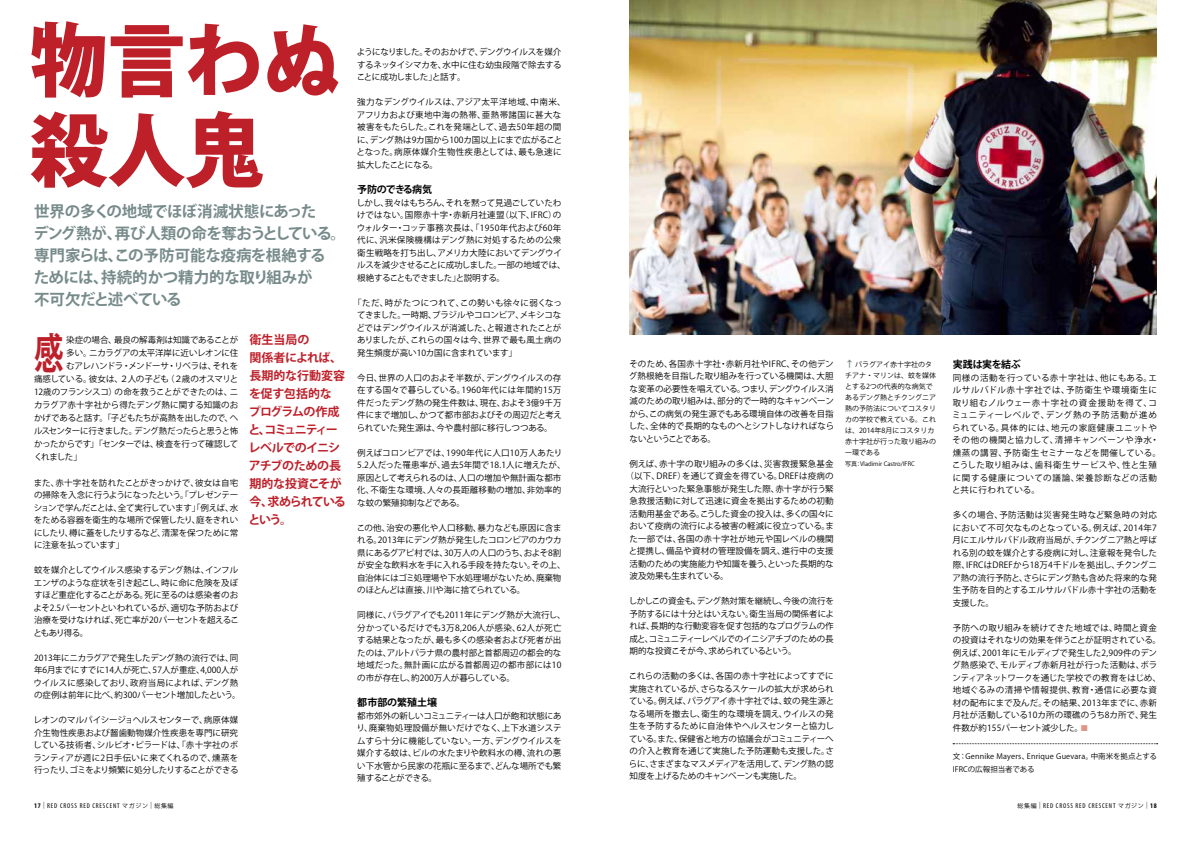
<style>
.page{position:relative;width:1191px;height:842px;background:#fff}
.page>*{position:absolute;margin:0;border:0;box-sizing:border-box;transform-origin:0 0}
.t1{font:800 80px/90px "Koz Go Pro";letter-spacing:-.01em;color:#be202a}
.t2{font:700 42.3px "Koz Go Pro";color:#be202a;scale:.7 1}
.t3{font:700 15.5px/22px "Koz Go Pro";letter-spacing:-.02em;color:#778b8a}
.t4{font:700 12px/18px "Koz Go Pro";letter-spacing:-.04em;color:#be202a}
.t5{font:700 10px "Koz Go Pro";letter-spacing:-.055em;color:#000}
.t6{font:700 10px "Koz Go Pro";color:#000}
.t7{font:700 10px "Koz Go Pro";letter-spacing:-.02em;color:#000}
.t8{font:8.5px/12.5px "Koz Go Pro";color:#000;text-align:justify}
.t9{font:8.5px/12.5px "Koz Go Pro";letter-spacing:.07em;color:#000}
.t10{font:8.5px "Koz Go Pro";letter-spacing:-.035em;color:#000}
.t11{font:8.5px "Koz Go Pro";letter-spacing:.02em;color:#000}
.t12{font:8.5px "Koz Go Pro";letter-spacing:.025em;color:#000}
.t13{font:8.5px "Koz Go Pro";letter-spacing:-.05em;color:#000}
.t14{font:8.5px "Koz Go Pro";letter-spacing:-.04em;color:#000}
.t15{font:8.5px "Koz Go Pro";letter-spacing:-.075em;color:#000}
.t16{font:7.5px/13px "Koz Go Pro";letter-spacing:.02em;color:#000}
.t17{font:7px/11px "Koz Go Pro";color:#000}
.t18{font:condensed 7px "Myriad Pro";letter-spacing:.12em;color:#000}
.t19{font:6px "Koz Go Pro";color:#000}
.s1{font-weight:700;font-size:9px;color:#778b8a}
.s2{color:#de9583}
.s3{font-weight:700}
.s4{font-weight:300;font-stretch:normal}
.s5{font-family:"Koz Go Pro";font-stretch:normal;font-size:6px}
</style>
<div class="page">
<svg style="left:953px;top:743px;width:204px;height:1px"></svg>
<img style="left:629px;top:0;width:528px;height:334px">
<h1 class="t1" style="left:30px;top:21px;width:313px">物言わぬ殺人鬼</h1>
<h3 class="t3" style="left:33px;top:201px;width:314px">世界の多くの地域でほぼ消滅状態にあった<br>デング熱が、再び人類の命を奪おうとしている。専門家らは、この予防可能な疫病を根絶する<br>ためには、持続的かつ精力的な取り組みが<br>不可欠だと述べている</h3>
<h2 class="t2" style="left:34px;top:326px;width:44px">感</h2>
<p class="t8" style="left:66px;top:334px;width:173px">染症の場合、最良の解毒剤は知識であることが</p>
<h3 class="t4" style="left:248px;top:332px;width:99px">衛生当局の<br>関係者によれば、長期的な行動変容を促す包括的なプログラムの作成と、コミュニティーレベルでのイニシアチブのための長期的な投資こそが今、求められているという。</h3>
<p class="t10" style="left:66px;top:348px;width:173px">多い。ニカラグアの太平洋岸に近いレオンに住</p>
<p class="t10" style="left:66px;top:361px;width:173px">むアレハンドラ・メンドーサ・リベラは、それを</p>
<p class="t13" style="left:34px;top:374px;width:206px">痛感している。彼女は、２人の子ども（２歳のオスマリと</p>
<p class="t8" style="left:34px;top:386px;width:206px">12歳のフランシスコ）の命を救うことができたのは、ニ</p>
<p class="t8" style="left:34px;top:399px;width:206px">カラグア赤十字社から得たデング熱に関する知識のお</p>
<p class="t14" style="left:34px;top:413px;width:206px">かげであると話す。「子どもたちが高熱を出したので、ヘ</p>
<p class="t15" style="left:34px;top:426px;width:206px">ルスセンターに行きました。デング熱だったらと思うと怖</p>
<p class="t10" style="left:34px;top:439px;width:206px">かったからです」「センターでは、検査を行って確認して</p>
<p class="t8" style="left:34px;top:451px;width:49px">くれました」</p>
<p class="t8" style="left:34px;top:477px;width:206px">また、赤十字社を訪れたことがきっかけで、彼女は自宅の掃除を入念に行うようになったという。「プレゼンテーションで学んだことは、全て実行しています」「例えば、水をためる容器を衛生的な場所で保管したり、庭をきれいにしたり、樽に蓋をしたりするなど、清潔を保つために常に注意を払っています」</p>
<p class="t8" style="left:33px;top:564px;width:207px">蚊を媒介としてウイルス感染するデング熱は、インフルエンザのような症状を引き起こし、時に命に危険を及ぼすほど重症化することがある。死に至るのは感染者のおよそ2.5パーセントといわれているが、適切な予防および治療を受けなければ、死亡率が20パーセントを超えることもあり得る。</p>
<p class="t8" style="left:34px;top:652px;width:209px;text-align:left">2013年にニカラグアで発生したデング熱の流行では、同年6月までにすでに14人が死亡、57人が重症、4,000人がウイルスに感染しており、政府当局によれば、デング熱の症例は前年に比べ、約300パーセント増加したという。</p>
<p class="t8" style="left:33px;top:714px;width:207px">レオンのマルパイシージョヘルスセンターで、病原体媒介生物性疾患および齧歯動物媒介性疾患を専門に研究している技術者、シルビオ・ピラードは、「赤十字社のボランティアが週に2日手伝いに来てくれるので、燻蒸を行ったり、ゴミをより頻繁に処分したりすることができる</p>
<p class="t8" style="left:357px;top:46px;width:207px">ようになりました。そのおかげで、デングウイルスを媒介するネッタイシマカを、水中に住む幼虫段階で除去することに成功しました」と話す。</p>
<p class="t8" style="left:356px;top:96px;width:210px;text-align:left">強力なデングウイルスは、アジア太平洋地域、中南米、アフリカおよび東地中海の熱帯、亜熱帯諸国に甚大な被害をもたらした。これを発端として、過去50年超の間に、デング熱は9カ国から100カ国以上にまで広がることとなった。病原体媒介生物性疾患としては、最も急速に拡大したことになる。</p>
<p class="t5" style="left:357px;top:183px;width:76px">予防のできる病気</p>
<p class="t8" style="left:356px;top:196px;width:211px;text-align:left">しかし、我々はもちろん、それを黙って見過ごしていたわけではない。国際赤十字・赤新月社連盟（以下、IFRC）のウォルター・コッテ事務次長は、「1950年代および60年代に、汎米保険機構はデング熱に対処するための公衆衛生戦略を打ち出し、アメリカ大陸においてデングウイルスを減少させることに成功しました。一部の地域では、根絶することもできました」と説明する。</p>
<p class="t8" style="left:356px;top:296px;width:207px;text-indent:-3px">「ただ、時がたつにつれて、この勢いも徐々に弱くなってきました。一時期、ブラジルやコロンビア、メキシコなどではデングウイルスが消滅した、と報道されたことがありましたが、これらの国々は今、世界で最も風土病の発生頻度が高い10カ国に含まれています」</p>
<p class="t8" style="left:357px;top:371px;width:207px">今日、世界の人口のおよそ半数が、デングウイルスの存在する国々で暮らしている。1960年代には年間約15万件だったデング熱の発生件数は、現在、およそ3億9千万件にまで増加し、かつて都市部およびその周辺だと考えられていた発生源は、今や農村部に移行しつつある。</p>
<p class="t8" style="left:357px;top:446px;width:210px;text-align:left">例えばコロンビアでは、1990年代に人口10万人あたり<br>5.2人だった罹患率が、過去5年間で18.1人に増えたが、原因として考えられるのは、人口の増加や無計画な都市化、不衛生な環境、人々の長距離移動の増加、非効率的な蚊の繁殖抑制などである。</p>
<p class="t8" style="left:357px;top:521px;width:210px;text-align:left">この他、治安の悪化や人口移動、暴力なども原因に含まれる。2013年にデング熱が発生したコロンビアのカウカ県にあるグアピ村では、30万人の人口のうち、およそ8割が安全な飲料水を手に入れる手段を持たない。その上、自治体にはゴミ処理場や下水処理場がないため、廃棄物のほとんどは直接、川や海に捨てられている。</p>
<p class="t8" style="left:357px;top:609px;width:210px;text-align:left">同様に、パラグアイでも2011年にデング熱が大流行し、分かっているだけでも3万8,206人が感染、62人が死亡する結果となったが、最も多くの感染者および死者が出たのは、アルトパラナ県の農村部と首都周辺の都会的な地域だった。無計画に広がる首都周辺の都市部には10の市が存在し、約200万人が暮らしている。</p>
<p class="t6" style="left:357px;top:696px;width:81px">都市部の繁殖土壌</p>
<p class="t8" style="left:356px;top:709px;width:207px">都市郊外の新しいコミュニティーは人口が飽和状態にあり、廃棄物処理設備が無いだけでなく、上下水道システムすら十分に機能していない。一方、デングウイルスを媒介する蚊は、ビルの水たまりや飲料水の樽、流れの悪い下水管から民家の花瓶に至るまで、どんな場所でも繁殖することができる。</p>
<p class="t8" style="left:628px;top:358px;width:207px">そのため、各国赤十字社・赤新月社やIFRC、その他デング熱根絶を目指した取り組みを行っている機関は、大胆な変革の必要性を唱えている。つまり、デングウイルス消滅のための取り組みは、部分的で一時的なキャンペーンから、この病気の発生源でもある環境自体の改善を目指した、全体的で長期的なものへとシフトしなければならないということである。</p>
<p class="t12" style="left:629px;top:458px;width:206px">例えば、赤十字の取り組みの多くは、災害救援緊急基金</p>
<p class="t11" style="left:625px;top:471px;width:210px">（以下、DREF）を通じて資金を得ている。DREFは疫病の</p>
<p class="t8" style="left:629px;top:483px;width:206px">大流行といった緊急事態が発生した際、赤十字が行う緊</p>
<p class="t8" style="left:629px;top:495px;width:206px">急救援活動に対して迅速に資金を拠出するための初動</p>
<p class="t8" style="left:629px;top:508px;width:206px">活動用基金である。こうした資金の投入は、多くの国々に</p>
<p class="t8" style="left:629px;top:520px;width:206px">おいて疫病の流行による被害の軽減に役立っている。ま</p>
<p class="t12" style="left:629px;top:533px;width:206px">た一部では、各国の赤十字社が地元や国レベルの機関</p>
<p class="t11" style="left:629px;top:546px;width:206px">と提携し、備品や資材の管理設備を調え、進行中の支援</p>
<p class="t8" style="left:629px;top:558px;width:206px">活動のための実施能力や知識を養う、といった長期的な</p>
<p class="t10" style="left:629px;top:571px;width:101px">波及効果も生まれている。</p>
<p class="t8" style="left:628px;top:595px;width:207px">しかしこの資金も、デング熱対策を継続し、今後の流行を予防するには十分とはいえない。衛生当局の関係者によれば、長期的な行動変容を促す包括的なプログラムの作成と、コミュニティーレベルでのイニシアチブのための長期的な投資こそが今、求められているという。</p>
<p class="t8" style="left:629px;top:670px;width:207px">これらの活動の多くは、各国の赤十字社によってすでに実施されているが、さらなるスケールの拡大が求められている。例えば、パラグアイ赤十字社では、蚊の発生源となる場所を撤去し、衛生的な環境を調え、ウイルスの発生を予防するために自治体やヘルスセンターと協力している。また、保健省と地方の協議会がコミュニティーへの介入と教育を通じて実施した予防運動も支援した。さらに、さまざまなマスメディアを活用して、デング熱の認知度を上げるためのキャンペーンも実施した。</p>
<p class="t17" style="left:845px;top:359px;width:93px"><span class="s1">↑</span> パラグアイ赤十字社のタチアナ・マリンは、蚊を媒体とする2つの代表的な病気であるデング熱とチクングニア熱の予防法についてコスタリカの学校で教えている。これは、2014年8月にコスタリカ赤十字社が行った取り組みの一環である</p>
<p class="t19" style="left:845px;top:460px;width:71px">写真：Vladimir Castro/IFRC</p>
<p class="t7" style="left:952px;top:358px;width:70px">実践は実を結ぶ</p>
<p class="t9" style="left:952px;top:371px;width:210px">同様の活動を行っている赤十字社は、他にもある。エルサルバドル赤十字社では、予防衛生や環境衛生に取り組むノルウェー赤十字社の資金援助を得て、コミュニティーレベルで、デング熱の予防活動が進められている。具体的には、地元の家庭健康ユニットやその他の機関と協力して、清掃キャンペーンや浄水・燻蒸の講習、予防衛生セミナーなどを開催している。こうした取り組みは、歯科衛生サービスや、性と生殖に関する健康についての議論、栄養診断などの活動と共に行われている。</p>
<p class="t8" style="left:952px;top:509px;width:206px">多くの場合、予防活動は災害発生時など緊急時の対応において不可欠なものとなっている。例えば、2014年7月にエルサルバドル政府当局が、チクングニア熱と呼ばれる別の蚊を媒介とする疫病に対し、注意報を発令した際、IFRCはDREFから18万4千ドルを拠出し、チクングニア熱の流行予防と、さらにデング熱も含めた将来的な発生予防を目的とするエルサルバドル赤十字社の活動を支援した。</p>
<p class="t8" style="left:952px;top:621px;width:210px;text-align:left">予防への取り組みを続けてきた地域では、時間と資金の投資はそれなりの効果を伴うことが証明されている。例えば、2001年にモルディブで発生した2,909件のデング熱感染で、モルディブ赤新月社が行った活動は、ボランティアネットワークを通じた学校での教育をはじめ、地域ぐるみの清掃や情報提供、教育・通信に必要な資材の配布にまで及んだ。その結果、2013年までに、赤新月社が活動している10カ所の環礁のうち8カ所で、発生件数が約155パーセント減少した。<span class="s2">■</span></p>
<p class="t16" style="left:952px;top:750px;width:206px">文：Gennike Mayers、Enrique Guevara。中南米を拠点とする<br>IFRCの広報担当者である</p>
<p class="t18" style="left:34px;top:801px;width:141px"><span class="s3">17</span> <span class="s4">|</span> RED CROSS RED CRESCENT <span class="s5">マガジン</span> <span class="s4">|</span> <span class="s5">総集編</span></p>
<p class="t18" style="left:1043px;top:801px;width:115px">RED CROSS RED CRESCENT <span class="s5">マガジン</span> <span class="s4">|</span> <span class="s3">18</span></p>
<p class="t19" style="left:1017px;top:801px;width:25px">総集編 <sup>|</sup></p>
</div>
